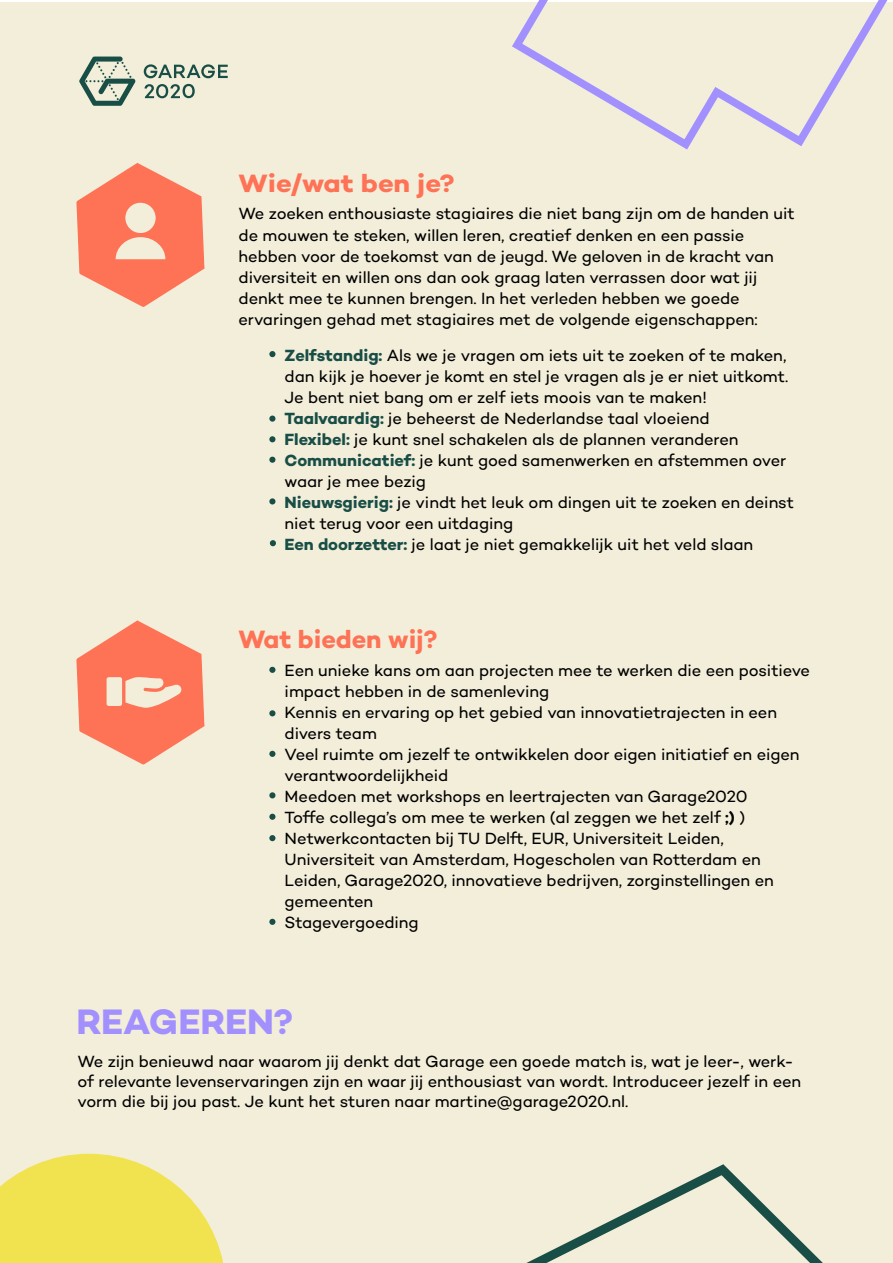
<style>
.page{position:relative;width:893px;height:1263px;background:#fff}
.page>*{position:absolute;margin:0;border:0;box-sizing:border-box;transform-origin:0 0}
.t1{font:700 36px "Campton";color:#a390ff}
.t2{font:700 25.5px "Campton";color:#fe7256;scale:1.08 1}
.t3{font:700 25.5px "Campton";color:#fe7256}
.t4{font:16.5px/21px "Campton";letter-spacing:-.005em;color:#000}
.s1{font-weight:700;color:#194e46}
.s2{font-weight:600}
</style>
<div class="page">
<div style="left:0;top:2px;width:893px;height:1261px;background:#f3eeda"></div>
<svg style="left:76px;top:163px;width:129px;height:144px"></svg>
<svg style="left:269px;top:351px;width:6px;height:6px"></svg>
<div style="left:269px;top:415px;width:6px;height:7px;background:#194e46;border-radius:50%"></div>
<svg style="left:269px;top:436px;width:6px;height:6px"></svg>
<svg style="left:269px;top:456px;width:7px;height:7px"></svg>
<svg style="left:269px;top:498px;width:6px;height:6px"></svg>
<svg style="left:270px;top:540px;width:6px;height:6px"></svg>
<svg style="left:269px;top:667px;width:6px;height:6px"></svg>
<svg style="left:269px;top:710px;width:6px;height:6px"></svg>
<svg style="left:269px;top:751px;width:6px;height:6px"></svg>
<svg style="left:269px;top:792px;width:6px;height:6px"></svg>
<svg style="left:269px;top:814px;width:6px;height:6px"></svg>
<svg style="left:269px;top:835px;width:6px;height:6px"></svg>
<svg style="left:269px;top:919px;width:6px;height:6px"></svg>
<svg style="left:79px;top:57px;width:57px;height:49px"></svg>
<svg style="left:144px;top:64px;width:84px;height:14px"></svg>
<svg style="left:145px;top:84px;width:50px;height:14px"></svg>
<svg style="left:76px;top:620px;width:129px;height:145px"></svg>
<div style="left:107px;top:677px;width:15px;height:29px;background:#f3eeda;border-radius:2px"></div>
<svg style="left:526px;top:1164px;width:297px;height:99px"></svg>
<svg style="left:512px;top:0;width:376px;height:150px"></svg>
<svg style="left:0;top:1154px;width:223px;height:109px"></svg>
<h2 class="t2" style="left:239px;top:167px;width:202px">Wie/wat ben je?</h2>
<p class="t4" style="left:239px;top:203px;width:558px">We zoeken enthousiaste stagiaires die niet bang zijn om de handen uit de mouwen te steken, willen leren, creatief denken en een passie hebben voor de toekomst van de jeugd. We geloven in de kracht van diversiteit en willen ons dan ook graag laten verrassen door wat jij denkt mee te kunnen brengen. In het verleden hebben we goede ervaringen gehad met stagiaires met de volgende eigenschappen:</p>
<p class="t4" style="left:285px;top:344px;width:511px"><span class="s1">Zelfstandig:</span> Als we je vragen om iets uit te zoeken of te maken, dan kijk je hoever je komt en stel je vragen als je er niet uitkomt.<br>Je bent niet bang om er zelf iets moois van te maken!<br><span class="s1">Taalvaardig:</span> je beheerst de Nederlandse taal vloeiend<br><span class="s1">Flexibel:</span> je kunt snel schakelen als de plannen veranderen <span class="s1">Communicatief:</span> je kunt goed samenwerken en afstemmen over waar je mee bezig<br><span class="s1">Nieuwsgierig:</span> je vindt het leuk om dingen uit te zoeken en deinst niet terug voor een uitdaging<br><span class="s1">Een doorzetter:</span> je laat je niet gemakkelijk uit het veld slaan</p>
<h2 class="t3" style="left:239px;top:623px;width:200px">Wat bieden wij?</h2>
<p class="t4" style="left:285px;top:659px;width:527px">Een unieke kans om aan projecten mee te werken die een positieve impact hebben in de samenleving<br>Kennis en ervaring op het gebied van innovatietrajecten in een divers team<br>Veel ruimte om jezelf te ontwikkelen door eigen initiatief en eigen verantwoordelijkheid<br>Meedoen met workshops en leertrajecten van Garage2020<br>Toffe collega’s om mee te werken (al zeggen we het zelf <span class="s2">;)</span> )<br>Netwerkcontacten bij TU Delft, EUR, Universiteit Leiden, Universiteit van Amsterdam, Hogescholen van Rotterdam en Leiden, Garage2020, innovatieve bedrijven, zorginstellingen en gemeenten<br>Stagevergoeding</p>
<h1 class="t1" style="left:76px;top:999px;width:218px">REAGEREN?</h1>
<p class="t4" style="left:78px;top:1051px;width:725px;line-height:19.8px">We zijn benieuwd naar waarom jij denkt dat Garage een goede match is, wat je leer-, werk&shy;of relevante levenservaringen zijn en waar jij enthousiast van wordt. Introduceer jezelf in een vorm die bij jou past. Je kunt het sturen naar martine@garage2020.nl.</p>
</div>
